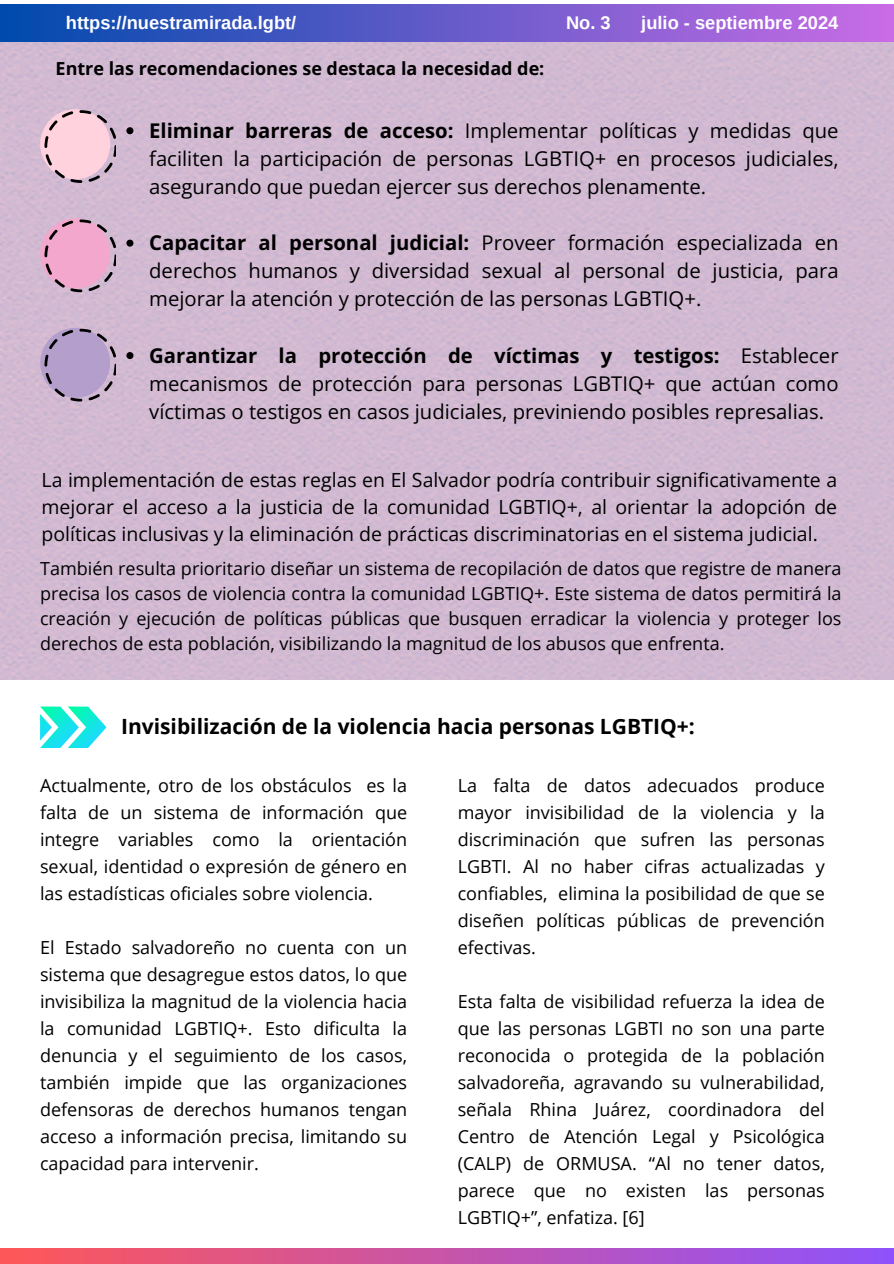
<style>
.page{position:relative;width:894px;height:1264px;background:#fff}
.page>*{position:absolute;margin:0;border:0;box-sizing:border-box;transform-origin:0 0}
.t1{font:700 21px "Open Sans";color:#000}
.t2{font:20.25px/28px "Open Sans";color:#000;text-align:justify}
.t3{font:19.5px/27px "Open Sans";color:#000;text-align:justify}
.t4{font:700 18.3px "Arimo";color:#fff}
.t5{font:18px/27px "Open Sans";color:#000;text-align:justify}
.t6{font:700 18px "Open Sans";color:#000}
.s1{font-weight:700}
</style>
<div class="page">
<div style="left:0;top:42px;width:893px;height:637px;background:#d2b9d2"></div>
<div style="left:0;top:4px;width:893px;height:38px;background:linear-gradient(to right,#004aad,#c96ce6)"></div>
<svg style="left:0;top:1248px;width:893px;height:15px;background:#c654a9"></svg>
<div style="left:40px;top:109px;width:70px;height:70px;background:#ffd2de;border-radius:50%"></div>
<div style="left:40px;top:218px;width:70px;height:70px;background:#f4a7cc;border-radius:50%"></div>
<div style="left:40px;top:328px;width:70px;height:70px;background:#b49fcc;border-radius:50%"></div>
<svg style="left:44px;top:110px;width:71px;height:73px"></svg>
<svg style="left:44px;top:219px;width:71px;height:73px"></svg>
<svg style="left:44px;top:329px;width:71px;height:72px"></svg>
<svg style="left:126px;top:127px;width:7px;height:7px"></svg>
<svg style="left:126px;top:240px;width:7px;height:7px"></svg>
<svg style="left:126px;top:352px;width:7px;height:7px"></svg>
<svg style="left:40px;top:706px;width:66px;height:42px"></svg>
<p class="t4" style="left:66px;top:12px;width:232px">https://nuestramirada.lgbt/</p>
<p class="t4" style="left:566px;top:12px;width:46px">No. 3</p>
<p class="t4" style="left:641px;top:12px;width:198px">julio - septiembre 2024</p>
<h3 class="t6" style="left:56px;top:56px;width:490px">Entre las recomendaciones se destaca la necesidad de:</h3>
<p class="t2" style="left:149px;top:116px;width:690px"><span class="s1">Eliminar barreras de acceso:</span> Implementar políticas y medidas que faciliten la participación de personas LGBTIQ+ en procesos judiciales, asegurando que puedan ejercer sus derechos plenamente.</p>
<p class="t2" style="left:149px;top:228px;width:690px"><span class="s1">Capacitar al personal judicial:</span> Proveer formación especializada en derechos humanos y diversidad sexual al personal de justicia, para mejorar la atención y protección de las personas LGBTIQ+.</p>
<p class="t2" style="left:149px;top:341px;width:690px"><span class="s1">Garantizar la protección de víctimas y testigos:</span> Establecer mecanismos de protección para personas LGBTIQ+ que actúan como víctimas o testigos en casos judiciales, previniendo posibles represalias.</p>
<p class="t3" style="left:41px;top:466px;width:797px">La implementación de estas reglas en El Salvador podría contribuir significativamente a mejorar el acceso a la justicia de la comunidad LGBTIQ+, al orientar la adopción de políticas inclusivas y la eliminación de prácticas discriminatorias en el sistema judicial.</p>
<h2 class="t5" style="left:40px;top:556px;width:802px;line-height:24.8px">También resulta prioritario diseñar un sistema de recopilación de datos que registre de manera precisa los casos de violencia contra la comunidad LGBTIQ+. Este sistema de datos permitirá la creación y ejecución de políticas públicas que busquen erradicar la violencia y proteger los derechos de esta población, visibilizando la magnitud de los abusos que enfrenta.</h2>
<p class="t1" style="left:121px;top:712px;width:575px">Invisibilización de la violencia hacia personas LGBTIQ+:</p>
<p class="t5" style="left:40px;top:771px;width:368px">Actualmente, otro de los obstáculos es la falta de un sistema de información que integre variables como la orientación sexual, identidad o expresión de género en las estadísticas oficiales sobre violencia.</p>
<h1 class="t5" style="left:40px;top:933px;width:368px">El Estado salvadoreño no cuenta con un sistema que desagregue estos datos, lo que invisibiliza la magnitud de la violencia hacia la comunidad LGBTIQ+. Esto dificulta la denuncia y el seguimiento de los casos, también impide que las organizaciones defensoras de derechos humanos tengan acceso a información precisa, limitando su capacidad para intervenir.</h1>
<p class="t5" style="left:457px;top:771px;width:368px">La falta de datos adecuados produce mayor invisibilidad de la violencia y la discriminación que sufren las personas LGBTI. Al no haber cifras actualizadas y confiables, elimina la posibilidad de que se diseñen políticas públicas de prevención efectivas.</p>
<p class="t5" style="left:457px;top:987px;width:368px">Esta falta de visibilidad refuerza la idea de que las personas LGBTI no son una parte reconocida o protegida de la población salvadoreña, agravando su vulnerabilidad, señala Rhina Juárez, coordinadora del Centro de Atención Legal y Psicológica (CALP) de ORMUSA. “Al no tener datos, parece que no existen las personas LGBTIQ+”, enfatiza. [6]</p>
</div>
